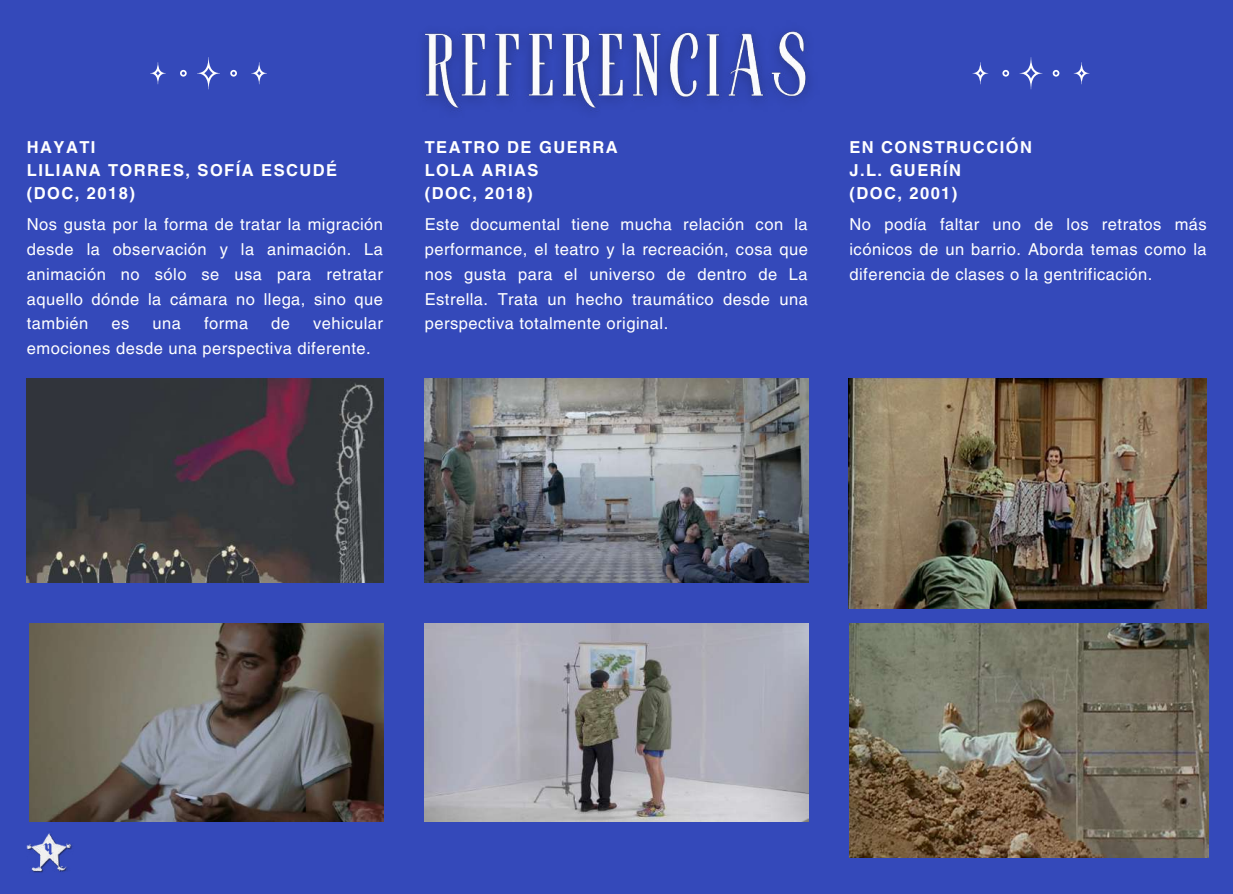
<style>
.page{position:relative;width:1233px;height:894px;background:#fff}
.page>*{position:absolute;margin:0;border:0;box-sizing:border-box;transform-origin:0 0}
.t1{font:22.2px "Halja OT";color:#3449ba}
.t2{font:16.5px/24.8px "Helvetica LT Pro";letter-spacing:.03em;color:#fff;text-align:justify}
.t3{font:700 16.5px/22.5px "Helvetica LT Pro";letter-spacing:.09em;color:#fff}
</style>
<div class="page">
<div style="left:0;top:0;width:1233px;height:893px;background:#3449ba"></div>
<img style="left:27px;top:378px;width:357px;height:204px">
<img style="left:30px;top:623px;width:354px;height:198px">
<svg style="left:230px;top:70px;width:7px;height:7px"></svg>
<svg style="left:251px;top:62px;width:16px;height:22px"></svg>
<svg style="left:180px;top:70px;width:7px;height:7px"></svg>
<svg style="left:197px;top:57px;width:23px;height:32px"></svg>
<svg style="left:150px;top:62px;width:16px;height:22px"></svg>
<img style="left:425px;top:378px;width:383px;height:204px">
<img style="left:425px;top:623px;width:383px;height:198px">
<svg style="left:1053px;top:70px;width:6px;height:7px"></svg>
<svg style="left:1074px;top:62px;width:15px;height:22px"></svg>
<svg style="left:1002px;top:70px;width:7px;height:7px"></svg>
<svg style="left:1020px;top:57px;width:22px;height:32px"></svg>
<svg style="left:973px;top:62px;width:15px;height:22px"></svg>
<img style="left:848px;top:378px;width:359px;height:230px">
<img style="left:849px;top:623px;width:359px;height:234px">
<img style="left:422px;top:31px;width:388px;height:81px">
<img style="left:27px;top:833px;width:46px;height:40px">
<p class="t3" style="left:27px;top:138px;width:312px">HAYATI<br>LILIANA TORRES, SOFÍA ESCUDÉ (DOC, 2018)</p>
<p class="t2" style="left:27px;top:213px;width:358px">Nos gusta por la forma de tratar la migración desde la observación y la animación. La animación no sólo se usa para retratar aquello dónde la cámara no llega, sino que también</p>
<p class="t2" style="left:112px;top:312px;width:19px">es</p>
<p class="t2" style="left:153px;top:312px;width:30px">una</p>
<p class="t2" style="left:204px;top:312px;width:46px">forma</p>
<p class="t2" style="left:271px;top:312px;width:20px">de</p>
<p class="t2" style="left:27px;top:312px;width:358px;text-indent:286px">vehicular emociones desde una perspectiva diferente.</p>
<p class="t3" style="left:425px;top:138px;width:195px">TEATRO DE GUERRA<br>LOLA ARIAS<br>(DOC, 2018)</p>
<p class="t2" style="left:425px;top:213px;width:385px">Este documental tiene mucha relación con la performance, el teatro y la recreación, cosa que nos gusta para el universo de dentro de La Estrella. Trata un hecho traumático desde una perspectiva totalmente original.</p>
<p class="t3" style="left:849px;top:138px;width:184px">EN CONSTRUCCIÓN<br>J.L. GUERÍN<br>(DOC, 2001)</p>
<p class="t2" style="left:849px;top:213px;width:359px">No podía faltar uno de los retratos más icónicos de un barrio. Aborda temas como la diferencia de clases o la gentrificación.</p>
<h1 class="t1" style="left:45px;top:837px;width:9px">4</h1>
</div>
